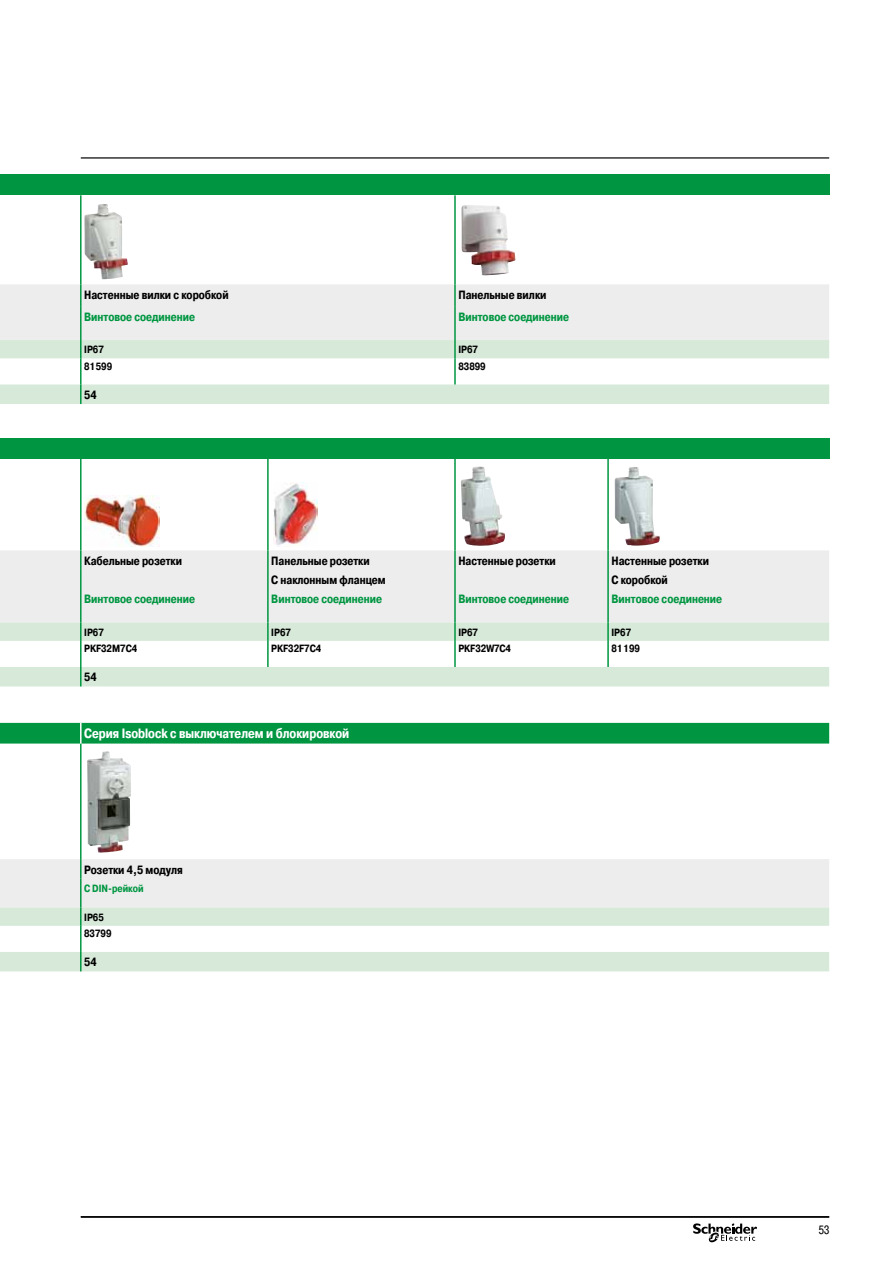
<style>
.page{position:relative;width:893px;height:1263px;background:#fff}
.page>*{position:absolute;margin:0;border:0;box-sizing:border-box;transform-origin:0 0}
.t1{font:700 13.5px "Pragmatica Cond C";color:#fff}
.t2{font:700 12px "Pragmatica Cond C";color:#000}
.t3{font:700 12px "Pragmatica Cond C";color:#009641}
.t4{font:12px "Pragmatica Cond C";color:#000}
.t5{font:700 10.5px/16.2px "Pragmatica Cond C";color:#000}
.t6{font:700 10.5px "Pragmatica Cond C";color:#009641}
</style>
<div class="page">
<svg style="left:693px;top:1223px;width:64px;height:19px"></svg>
<hr style="left:81px;top:1216px;width:748px;height:2px;background:#000">
<hr style="left:81px;top:157px;width:748px;height:2px;background:#000">
<div style="left:0;top:438px;width:829px;height:20px;background:#009641"></div>
<div style="left:0;top:550px;width:829px;height:72px;background:#ededed"></div>
<svg style="left:0;top:622px;width:829px;height:64px;fill:#d7ead9"></svg>
<svg style="left:80px;top:622px;width:2px;height:19px"></svg>
<svg style="left:267px;top:622px;width:2px;height:19px"></svg>
<svg style="left:454px;top:622px;width:2px;height:19px"></svg>
<svg style="left:607px;top:622px;width:2px;height:19px"></svg>
<hr style="left:80px;top:641px;width:2px;height:26px;background:#009641">
<hr style="left:267px;top:641px;width:2px;height:26px;background:#009641">
<hr style="left:454px;top:641px;width:2px;height:26px;background:#009641">
<hr style="left:80px;top:458px;width:2px;height:92px;background:#009641">
<hr style="left:267px;top:458px;width:2px;height:92px;background:#009641">
<hr style="left:80px;top:550px;width:2px;height:20px;background:#009641">
<hr style="left:267px;top:550px;width:2px;height:20px;background:#009641">
<hr style="left:80px;top:570px;width:2px;height:52px;background:#009641">
<hr style="left:267px;top:570px;width:2px;height:52px;background:#009641">
<hr style="left:607px;top:641px;width:2px;height:26px;background:#009641">
<svg style="left:80px;top:667px;width:2px;height:19px"></svg>
<hr style="left:454px;top:458px;width:2px;height:92px;background:#009641">
<hr style="left:607px;top:458px;width:2px;height:92px;background:#009641">
<hr style="left:454px;top:550px;width:2px;height:20px;background:#009641">
<hr style="left:607px;top:550px;width:2px;height:20px;background:#009641">
<hr style="left:454px;top:570px;width:2px;height:52px;background:#009641">
<hr style="left:607px;top:570px;width:2px;height:52px;background:#009641">
<img style="left:84px;top:495px;width:75px;height:51px">
<img style="left:273px;top:482px;width:45px;height:64px">
<img style="left:461px;top:466px;width:44px;height:80px">
<img style="left:614px;top:467px;width:46px;height:79px">
<div style="left:0;top:723px;width:829px;height:20px;background:#009641"></div>
<div style="left:0;top:952px;width:829px;height:19px;background:#d7ead9"></div>
<hr style="left:80px;top:743px;width:2px;height:116px;background:#009641">
<svg style="left:0;top:859px;width:829px;height:67px;background:#e6ece7"></svg>
<hr style="left:80px;top:926px;width:2px;height:26px;background:#009641">
<svg style="left:80px;top:952px;width:2px;height:19px"></svg>
<hr style="left:80px;top:723px;width:2px;height:20px;background:#fff">
<img style="left:87px;top:751px;width:44px;height:102px">
<div style="left:0;top:175px;width:829px;height:20px;background:#009641"></div>
<div style="left:0;top:284px;width:829px;height:56px;background:#ededed"></div>
<svg style="left:0;top:340px;width:829px;height:64px;fill:#d7ead9"></svg>
<hr style="left:80px;top:195px;width:2px;height:89px;background:#009641">
<hr style="left:454px;top:284px;width:2px;height:22px;background:#009641">
<hr style="left:454px;top:306px;width:2px;height:34px;background:#009641">
<svg style="left:80px;top:340px;width:2px;height:18px"></svg>
<svg style="left:454px;top:340px;width:2px;height:18px"></svg>
<hr style="left:80px;top:358px;width:2px;height:26px;background:#009641">
<hr style="left:80px;top:384px;width:2px;height:20px;background:#009641">
<hr style="left:454px;top:195px;width:2px;height:89px;background:#009641">
<hr style="left:80px;top:284px;width:2px;height:22px;background:#009641">
<hr style="left:80px;top:306px;width:2px;height:34px;background:#009641">
<hr style="left:454px;top:358px;width:2px;height:26px;background:#009641">
<img style="left:84px;top:204px;width:44px;height:75px">
<img style="left:461px;top:205px;width:55px;height:70px">
<p class="t2" style="left:84px;top:288px;width:146px">Настенные вилки с коробкой</p>
<p class="t2" style="left:458px;top:288px;width:90px">Панельные вилки</p>
<p class="t3" style="left:84px;top:310px;width:112px">Винтовое соединение</p>
<p class="t3" style="left:458px;top:310px;width:112px">Винтовое соединение</p>
<p class="t5" style="left:84px;top:342px;width:21px">IP67</p>
<p class="t5" style="left:458px;top:342px;width:21px">IP67</p>
<p class="t5" style="left:84px;top:358px;width:30px">81599</p>
<p class="t5" style="left:458px;top:358px;width:29px">83899</p>
<p class="t2" style="left:84px;top:388px;width:14px">54</p>
<p class="t2" style="left:84px;top:554px;width:99px">Кабельные розетки</p>
<p class="t2" style="left:271px;top:554px;width:100px">Панельные розетки</p>
<p class="t2" style="left:458px;top:554px;width:99px">Настенные розетки</p>
<p class="t2" style="left:611px;top:554px;width:99px">Настенные розетки</p>
<p class="t3" style="left:84px;top:592px;width:112px">Винтовое соединение</p>
<p class="t2" style="left:611px;top:574px;width:58px">С коробкой</p>
<p class="t3" style="left:611px;top:592px;width:112px">Винтовое соединение</p>
<p class="t2" style="left:271px;top:574px;width:116px">С наклонным фланцем</p>
<p class="t3" style="left:271px;top:592px;width:112px">Винтовое соединение</p>
<p class="t3" style="left:458px;top:592px;width:112px">Винтовое соединение</p>
<p class="t5" style="left:84px;top:624px;width:21px">IP67</p>
<p class="t5" style="left:271px;top:624px;width:21px">IP67</p>
<p class="t5" style="left:458px;top:624px;width:21px">IP67</p>
<p class="t5" style="left:611px;top:624px;width:21px">IP67</p>
<p class="t5" style="left:84px;top:640px;width:55px">PKF32M7C4</p>
<p class="t5" style="left:271px;top:640px;width:51px">PKF32F7C4</p>
<p class="t5" style="left:458px;top:640px;width:54px">PKF32W7C4</p>
<p class="t5" style="left:611px;top:640px;width:30px">81199</p>
<p class="t2" style="left:84px;top:671px;width:14px">54</p>
<p class="t1" style="left:84px;top:726px;width:267px">Серия Isoblock с выключателем и блокировкой</p>
<p class="t2" style="left:84px;top:863px;width:100px">Розетки 4,5 модуля</p>
<p class="t6" style="left:84px;top:882px;width:61px">С DIN-рейкой</p>
<p class="t5" style="left:84px;top:909px;width:29px">IP65<br>83799</p>
<p class="t2" style="left:84px;top:955px;width:14px">54</p>
<p class="t4" style="left:819px;top:1223px;width:12px">53</p>
</div>
